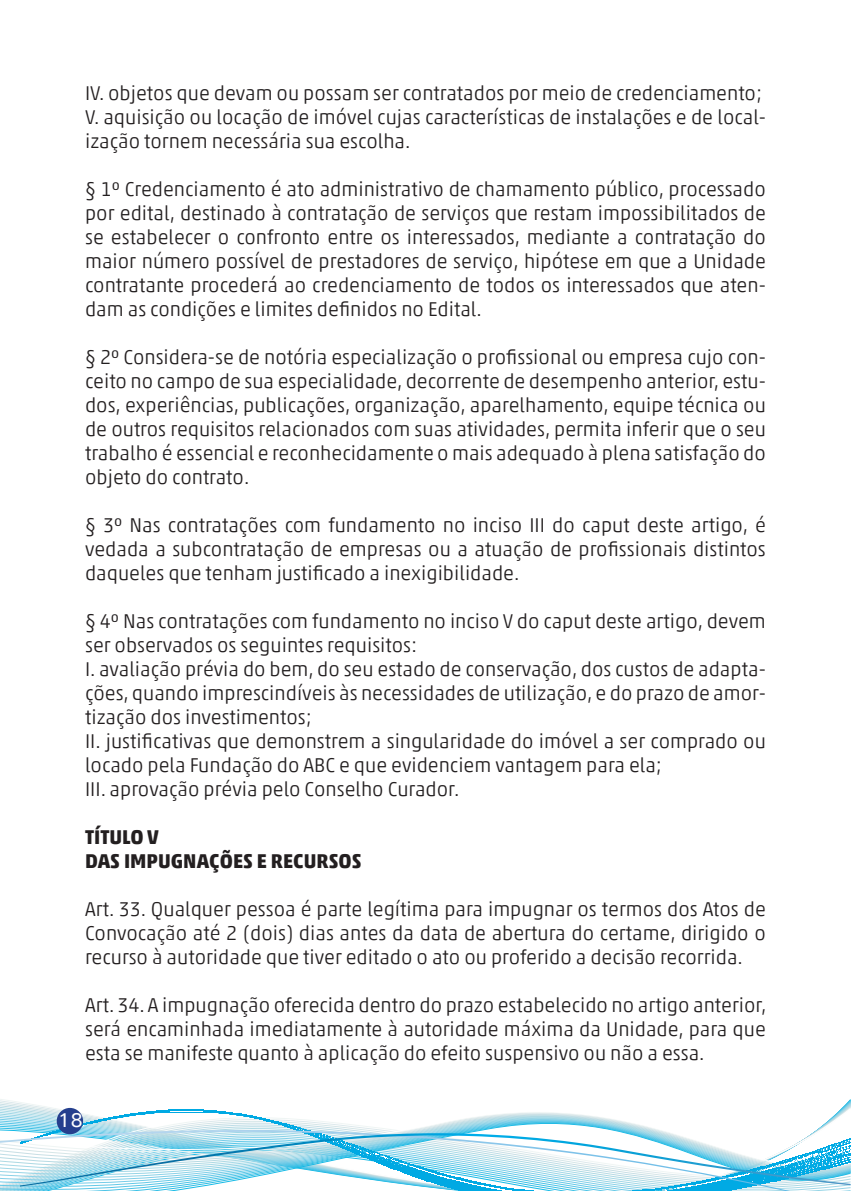
<style>
.page{position:relative;width:851px;height:1191px;background:#fff}
.page>*{position:absolute;margin:0;border:0;box-sizing:border-box;transform-origin:0 0}
.t1{font:300 20px/24px "Akko";color:#231f20;text-align:justify}
.t2{font:700 20px "Akko";color:#231f20}
.t3{font:500 20px "Univers";color:#fff}
</style>
<div class="page">
<svg style="left:0;top:1099px;width:850px;height:31px"></svg>
<img style="left:168px;top:1109px;width:36px;height:3px">
<svg style="left:20px;top:1110px;width:149px;height:20px"></svg>
<svg style="left:203px;top:1110px;width:330px;height:20px"></svg>
<svg style="left:0;top:1130px;width:850px;height:61px"></svg>
<svg style="left:20px;top:1133px;width:830px;height:53px"></svg>
<div style="left:57px;top:1107px;width:26px;height:27px;background:#253f8e;border-radius:50%"></div>
<p class="t1" style="left:85px;top:81px;width:678px">IV. objetos que devam ou possam ser contratados por meio de credenciamento;</p>
<p class="t1" style="left:85px;top:105px;width:682px">V. aquisição ou locação de imóvel cujas características de instalações e de local&shy;ização tornem necessária sua escolha.</p>
<p class="t1" style="left:85px;top:177px;width:682px">§ 1º Credenciamento é ato administrativo de chamamento público, processado por edital, destinado à contratação de serviços que restam impossibilitados de se estabelecer o confronto entre os interessados, mediante a contratação do maior número possível de prestadores de serviço, hipótese em que a Unidade contratante procederá ao credenciamento de todos os interessados que aten&shy;dam as condições e limites definidos no Edital.</p>
<p class="t1" style="left:85px;top:345px;width:682px">§ 2º Considera-se de notória especialização o profissional ou empresa cujo con&shy;ceito no campo de sua especialidade, decorrente de desempenho anterior, estu&shy;dos, experiências, publicações, organização, aparelhamento, equipe técnica ou de outros requisitos relacionados com suas atividades, permita inferir que o seu trabalho é essencial e reconhecidamente o mais adequado à plena satisfação do objeto do contrato.</p>
<p class="t1" style="left:85px;top:513px;width:682px">§ 3º Nas contratações com fundamento no inciso III do caput deste artigo, é vedada a subcontratação de empresas ou a atuação de profissionais distintos daqueles que tenham justificado a inexigibilidade.</p>
<p class="t1" style="left:85px;top:609px;width:682px">§ 4º Nas contratações com fundamento no inciso V do caput deste artigo, devem ser observados os seguintes requisitos:</p>
<p class="t1" style="left:85px;top:657px;width:682px">I. avaliação prévia do bem, do seu estado de conservação, dos custos de adapta&shy;ções, quando imprescindíveis às necessidades de utilização, e do prazo de amor&shy;tização dos investimentos;</p>
<p class="t1" style="left:85px;top:729px;width:682px">II. justificativas que demonstrem a singularidade do imóvel a ser comprado ou locado pela Fundação do ABC e que evidenciem vantagem para ela;</p>
<p class="t1" style="left:85px;top:777px;width:376px">III. aprovação prévia pelo Conselho Curador.</p>
<p class="t2" style="left:85px;top:824px;width:75px">TÍTULO V</p>
<p class="t2" style="left:85px;top:848px;width:278px">DAS IMPUGNAÇÕES E RECURSOS</p>
<p class="t1" style="left:85px;top:897px;width:682px">Art. 33. Qualquer pessoa é parte legítima para impugnar os termos dos Atos de Convocação até 2 (dois) dias antes da data de abertura do certame, dirigido o recurso à autoridade que tiver editado o ato ou proferido a decisão recorrida.</p>
<p class="t1" style="left:85px;top:993px;width:682px">Art. 34. A impugnação oferecida dentro do prazo estabelecido no artigo anterior, será encaminhada imediatamente à autoridade máxima da Unidade, para que esta se manifeste quanto à aplicação do efeito suspensivo ou não a essa.</p>
<p class="t3" style="left:58px;top:1106px;width:27px">18</p>
</div>
